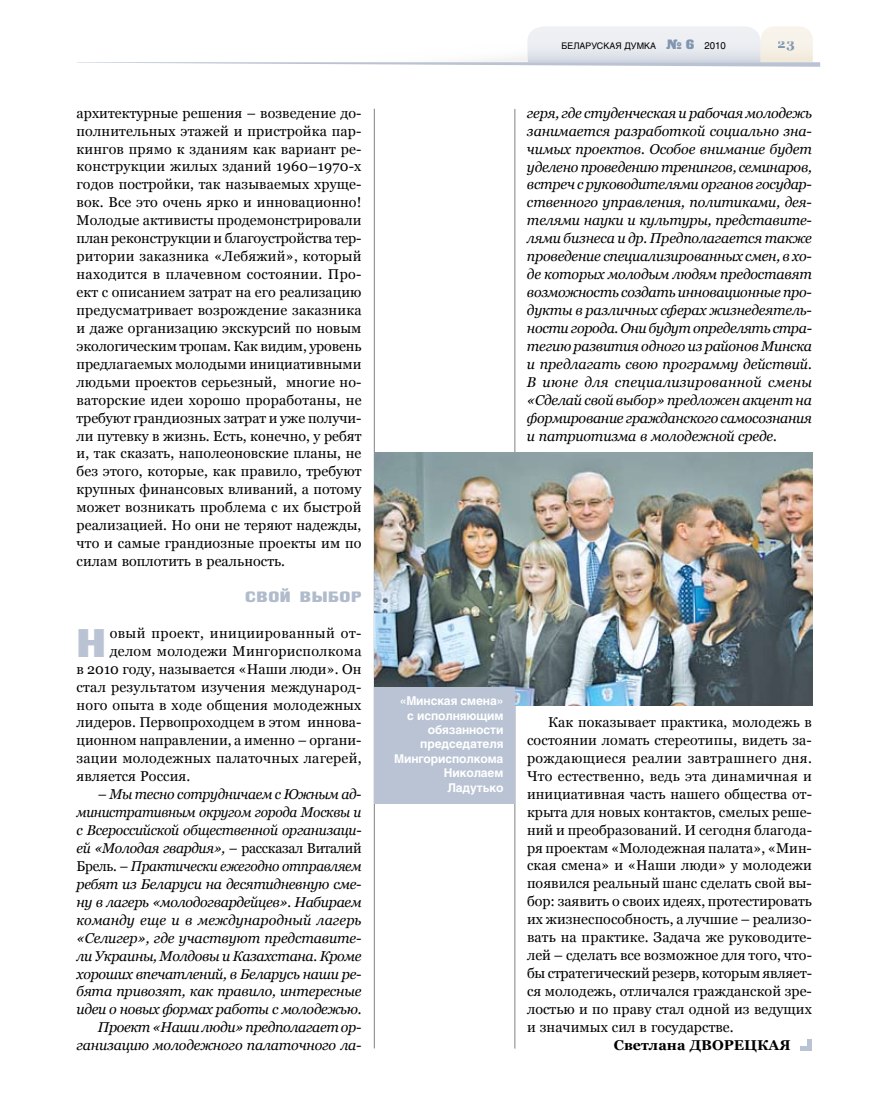
<style>
.page{position:relative;width:872px;height:1106px;background:#fff}
.page>*{position:absolute;margin:0;border:0;box-sizing:border-box;transform-origin:0 0}
.t1{font:39.9px "Black Grotesk C";color:#b9c3d3}
.t2{font:15px "Black Grotesk C";letter-spacing:.045em;color:#b0bbcc}
.t3{font:14.25px/18px "Georgia";letter-spacing:.005em;color:#000;text-align:justify}
.t4{font:italic 14.25px/18px "Georgia";letter-spacing:-.02em;color:#000;text-align:right}
.t5{font:14.25px "Georgia";letter-spacing:.03em;color:#000}
.t6{font:700 14.25px "Georgia";letter-spacing:.005em;color:#000}
.t7{font:700 13.5px "Georgia";color:#8095af}
.t8{font:700 12px/14.4px "Helios";letter-spacing:-.01em;color:#fff;text-align:right}
.t9{font:9px "Helios";color:#000}
.s1{font-style:normal}
.s2{font-family:"Black Grotesk C";font-size:13.5px;color:#8095af}
.s3{font-size:9.75px}
</style>
<div class="page">
<hr style="left:374px;top:109px;width:1px;height:939px;background:#818084">
<hr style="left:514px;top:109px;width:1px;height:939px;background:#818084">
<svg style="left:77px;top:26px;width:743px;height:41px"></svg>
<img style="left:374px;top:452px;width:438px;height:253px">
<hr style="left:807px;top:1039px;width:4px;height:11px;background:#b9c3d3">
<hr style="left:800px;top:1046px;width:11px;height:4px;background:#b9c3d3">
<div style="left:374px;top:687px;width:140px;height:116px;background:#b9c3d3"></div>
<p class="t3" style="left:77px;top:104px;width:286px">архитектурные решения – возведение до&shy;полнительных этажей и пристройка пар&shy;кингов прямо к зданиям как вариант ре&shy;конструкции жилых зданий 1960–1970-х годов постройки, так называемых хруще&shy;вок. Все это очень ярко и инновационно!<br>Молодые активисты продемонстрировали план реконструкции и благоустройства тер&shy;ритории заказника «Лебяжий», который находится в плачевном состоянии. Про&shy;ект с описанием затрат на его реализацию предусматривает возрождение заказника и даже организацию экскурсий по новым экологическим тропам. Как видим, уровень предлагаемых молодыми инициативными людьми проектов серьезный, многие но&shy;ваторские идеи хорошо проработаны, не требуют грандиозных затрат и уже получи&shy;ли путевку в жизнь. Есть, конечно, у ребят и, так сказать, наполеоновские планы, не без этого, которые, как правило, требуют крупных финансовых вливаний, а потому может возникать проблема с их быстрой реализацией. Но они не теряют надежды, что и самые грандиозные проекты им по силам воплотить в реальность.</p>
<p class="t2" style="left:245px;top:588px;width:118px">Свой выбор</p>
<h1 class="t1" style="left:77px;top:619px;width:27px">Н</h1>
<p class="t5" style="left:110px;top:625px;width:253px">овый проект, инициированный от-</p>
<p class="t3" style="left:110px;top:642px;width:253px">делом молодежи Мингорисполкома</p>
<p class="t3" style="left:77px;top:659px;width:286px">в 2010 году, называется «Наши люди». Он</p>
<p class="t3" style="left:77px;top:677px;width:286px">стал результатом изучения международ-</p>
<p class="t3" style="left:77px;top:695px;width:286px">ного опыта в ходе общения молодежных</p>
<p class="t3" style="left:77px;top:713px;width:286px">лидеров. Первопроходцем в этом иннова-</p>
<p class="t3" style="left:77px;top:731px;width:286px">ционном направлении, а именно – органи-</p>
<p class="t3" style="left:77px;top:749px;width:286px">зации молодежных палаточных лагерей,</p>
<p class="t3" style="left:77px;top:767px;width:115px">является Россия.</p>
<p class="t4" style="left:77px;top:785px;width:286px">– Мы тесно сотрудничаем с Южным ад&shy;министративным округом города Москвы и с Всероссийской общественной организаци&shy;ей «Молодая гвардия», <span class="s1">– рассказал Виталий Брель.</span> – Практически ежегодно отправляем ребят из Беларуси на десятидневную сме&shy;ну в лагерь «молодогвардейцев». Набираем команду еще и в международный лагерь «Селигер», где участвуют представите&shy;ли Украины, Молдовы и Казахстана. Кроме хороших впечатлений, в Беларусь наши ре&shy;бята привозят, как правило, интересные идеи о новых формах работы с молодежью.<br>Проект «Наши люди» предполагает ор&shy;ганизацию молодежного палаточного ла-</p>
<p class="t9" style="left:561px;top:40px;width:166px">БЕЛАРУСКАЯ ДУМКА <span class="s2">№ 6</span> <span class="s3">2010</span></p>
<p class="t7" style="left:778px;top:36px;width:19px">23</p>
<p class="t4" style="left:527px;top:104px;width:286px;text-align:justify">геря, где студенческая и рабочая молодежь занимается разработкой социально зна&shy;чимых проектов. Особое внимание будет уделено проведению тренингов, семинаров, встреч с руководителями органов государ&shy;ственного управления, политиками, дея&shy;телями науки и культуры, представите&shy;лями бизнеса и др. Предполагается также проведение специализированных смен, в хо&shy;де которых молодым людям предоставят возможность создать инновационные про&shy;дукты в различных сферах жизнедеятель&shy;ности города. Они будут определять стра&shy;тегию развития одного из районов Минска и предлагать свою программу действий.<br>В июне для специализированной смены «Сделай свой выбор» предложен акцент на формирование гражданского самосознания и патриотизма в молодежной среде.</p>
<p class="t8" style="left:394px;top:693px;width:111px">«Минская смена» с исполняющим обязанности председателя<br>Мингорисполкома<br>Николаем<br>Ладутько</p>
<p class="t3" style="left:527px;top:713px;width:286px;text-indent:21px">Как показывает практика, молодежь в состоянии ломать стереотипы, видеть за&shy;рождающиеся реалии завтрашнего дня.<br>Что естественно, ведь эта динамичная и инициативная часть нашего общества от&shy;крыта для новых контактов, смелых реше&shy;ний и преобразований. И сегодня благода&shy;ря проектам «Молодежная палата», «Мин&shy;ская смена» и «Наши люди» у молодежи появился реальный шанс сделать свой вы&shy;бор: заявить о своих идеях, протестировать их жизнеспособность, а лучшие – реализо&shy;вать на практике. Задача же руководите&shy;лей – сделать все возможное для того, что&shy;бы стратегический резерв, которым являет&shy;ся молодежь, отличался гражданской зре&shy;лостью и по праву стал одной из ведущих и значимых сил в государстве.</p>
<p class="t6" style="left:614px;top:1036px;width:178px">Светлана ДВОРЕЦКАЯ</p>
</div>
